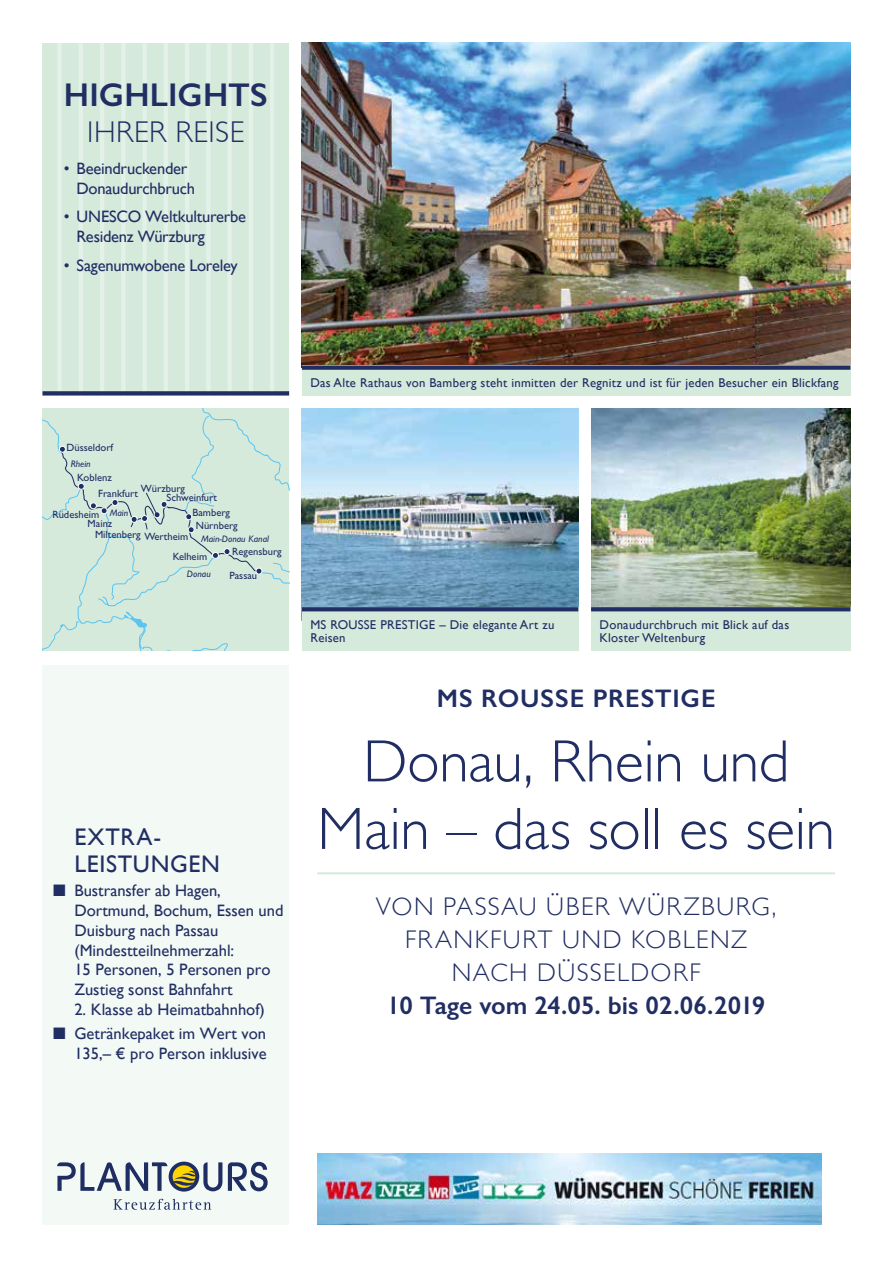
<style>
.page{position:relative;width:893px;height:1263px;background:#fff}
.page>*{position:absolute;margin:0;border:0;box-sizing:border-box;transform-origin:0 0}
.t1{font:300 60px/67.5px "Gill Sans";letter-spacing:-.005em;color:#212e63;text-align:center}
.t2{font:600 33px "Gill Sans";letter-spacing:.005em;color:#212e63}
.t3{font:300 30px "Gill Sans";letter-spacing:.02em;color:#212e63}
.t4{font:300 25.5px/33px "Gill Sans";letter-spacing:.06em;color:#212e63;text-align:center}
.t5{font:600 25.5px "Gill Sans";letter-spacing:.005em;color:#212e63}
.t6{font:600 25.5px "Gill Sans";letter-spacing:.03em;color:#212e63}
.t7{font:24px/27px "Gill Sans";letter-spacing:.03em;color:#212e63}
.t8{font:16.5px/19.8px "Gill Sans";color:#212e63}
.t9{font:12.75px/13.5px "Gill Sans";letter-spacing:.02em;color:#212e63}
.t10{font:10.5px/21.9px "Gill Alt One";color:#212e63}
.t11{font:italic 9.45px "Gill Alt One";color:#212e63}
</style>
<div class="page">
<img style="left:302px;top:43px;width:548px;height:322px">
<div style="left:43px;top:665px;width:246px;height:560px;background:#f3f9f5"></div>
<svg style="left:228px;top:1162px;width:40px;height:29px"></svg>
<svg style="left:57px;top:1161px;width:165px;height:30px"></svg>
<svg style="left:113px;top:1199px;width:98px;height:11px"></svg>
<div style="left:43px;top:43px;width:246px;height:352px;background:#d6eadc"></div>
<hr style="left:100px;top:43px;width:4px;height:352px;background:#e4f1e8">
<hr style="left:206px;top:43px;width:4px;height:352px;background:#e4f1e8">
<div style="left:142px;top:43px;width:5px;height:352px;background:#e4f1e8"></div>
<hr style="left:249px;top:43px;width:4px;height:352px;background:#e4f1e8">
<hr style="left:121px;top:43px;width:4px;height:352px;background:#e4f1e8">
<div style="left:227px;top:43px;width:5px;height:352px;background:#e4f1e8"></div>
<hr style="left:164px;top:43px;width:4px;height:352px;background:#e4f1e8">
<div style="left:57px;top:43px;width:5px;height:352px;background:#e4f1e8"></div>
<hr style="left:270px;top:43px;width:4px;height:352px;background:#e4f1e8">
<hr style="left:185px;top:43px;width:4px;height:352px;background:#e4f1e8">
<hr style="left:79px;top:43px;width:4px;height:352px;background:#e4f1e8">
<svg style="left:43px;top:391px;width:246px;height:4px"></svg>
<hr style="left:317px;top:872px;width:518px;height:2px;background:#d6eadc">
<img style="left:317px;top:1154px;width:504px;height:70px">
<div style="left:43px;top:408px;width:246px;height:243px;background:#d6eadc"></div>
<svg style="left:131px;top:516px;width:6px;height:7px"></svg>
<img style="left:302px;top:408px;width:276px;height:199px">
<div style="left:302px;top:607px;width:276px;height:44px;background:#d6eadc"></div>
<svg style="left:302px;top:607px;width:276px;height:4px"></svg>
<img style="left:591px;top:408px;width:259px;height:199px">
<div style="left:591px;top:607px;width:259px;height:44px;background:#d6eadc"></div>
<svg style="left:591px;top:607px;width:259px;height:4px"></svg>
<div style="left:302px;top:365px;width:548px;height:30px;background:#d6eadc"></div>
<div style="left:302px;top:365px;width:548px;height:5px;background:#212e63"></div>
<h2 class="t2" style="left:64px;top:75px;width:206px">HIGHLIGHTS</h2>
<h3 class="t3" style="left:87px;top:108px;width:159px">IHRER REISE</h3>
<p class="t8" style="left:77px;top:159px;width:120px;text-indent:-13px">• Beeindruckender<br>Donaudurchbruch</p>
<p class="t8" style="left:77px;top:207px;width:171px;text-indent:-13px">• UNESCO Weltkulturerbe<br>Residenz Würzburg</p>
<p class="t8" style="left:64px;top:255px;width:176px">• Sagenumwobene Loreley</p>
<p class="t10" style="left:67px;top:436px;width:48px">Düsseldorf</p>
<p class="t11" style="left:71px;top:458px;width:21px">Rhein</p>
<p class="t10" style="left:77px;top:466px;width:36px">Koblenz</p>
<p class="t10" style="left:141px;top:477px;width:46px">Würzburg</p>
<p class="t10" style="left:173px;top:523px;width:36px;text-indent:-78px">Miltenberg Wertheim<br>Kelheim</p>
<p class="t10" style="left:98px;top:483px;width:41px">Frankfurt</p>
<p class="t10" style="left:167px;top:486px;width:52px">Schweinfurt</p>
<p class="t10" style="left:52px;top:504px;width:48px">Rüdesheim</p>
<p class="t10" style="left:192px;top:501px;width:39px">Bamberg</p>
<p class="t11" style="left:110px;top:508px;width:20px">Main</p>
<p class="t10" style="left:88px;top:513px;width:26px">Mainz</p>
<p class="t10" style="left:196px;top:515px;width:44px">Nürnberg</p>
<p class="t11" style="left:201px;top:534px;width:69px">Main-Donau Kanal</p>
<p class="t10" style="left:232px;top:540px;width:51px">Regensburg</p>
<p class="t11" style="left:187px;top:568px;width:25px">Donau</p>
<p class="t10" style="left:229px;top:565px;width:29px">Passau</p>
<h3 class="t7" style="left:74px;top:823px;width:147px">EXTRA-<br>LEISTUNGEN</h3>
<p class="t8" style="left:74px;top:880px;width:211px;text-indent:-21px">■ Bustransfer ab Hagen,<br>Dortmund, Bochum, Essen und<br>Duisburg nach Passau (Mindestteilnehmerzahl:<br>15 Personen, 5 Personen pro<br>Zustieg sonst Bahnfahrt</p>
<p class="t8" style="left:74px;top:999px;width:192px">2. Klasse ab Heimatbahnhof)</p>
<p class="t8" style="left:53px;top:1023px;width:215px;text-align:right">■ Getränkepaket im Wert von<br>135,– € pro Person inklusive</p>
<p class="t9" style="left:310px;top:376px;width:530px">Das Alte Rathaus von Bamberg steht inmitten der Regnitz und ist für jeden Besucher ein Blickfang</p>
<p class="t9" style="left:310px;top:617px;width:246px">MS ROUSSE PRESTIGE – Die elegante Art zu<br>Reisen</p>
<p class="t9" style="left:600px;top:617px;width:191px">Donaudurchbruch mit Blick auf das<br>Kloster Weltenburg</p>
<h3 class="t6" style="left:437px;top:683px;width:280px">MS ROUSSE PRESTIGE</h3>
<h1 class="t1" style="left:317px;top:725px;width:519px">Donau, Rhein und<br>Main – das soll es sein</h1>
<h3 class="t4" style="left:376px;top:889px;width:402px">VON PASSAU ÜBER WÜRZBURG,<br>FRANKFURT UND KOBLENZ<br>NACH DÜSSELDORF</h3>
<h3 class="t5" style="left:387px;top:990px;width:380px">10 Tage vom 24.05. bis 02.06.2019</h3>
</div>
